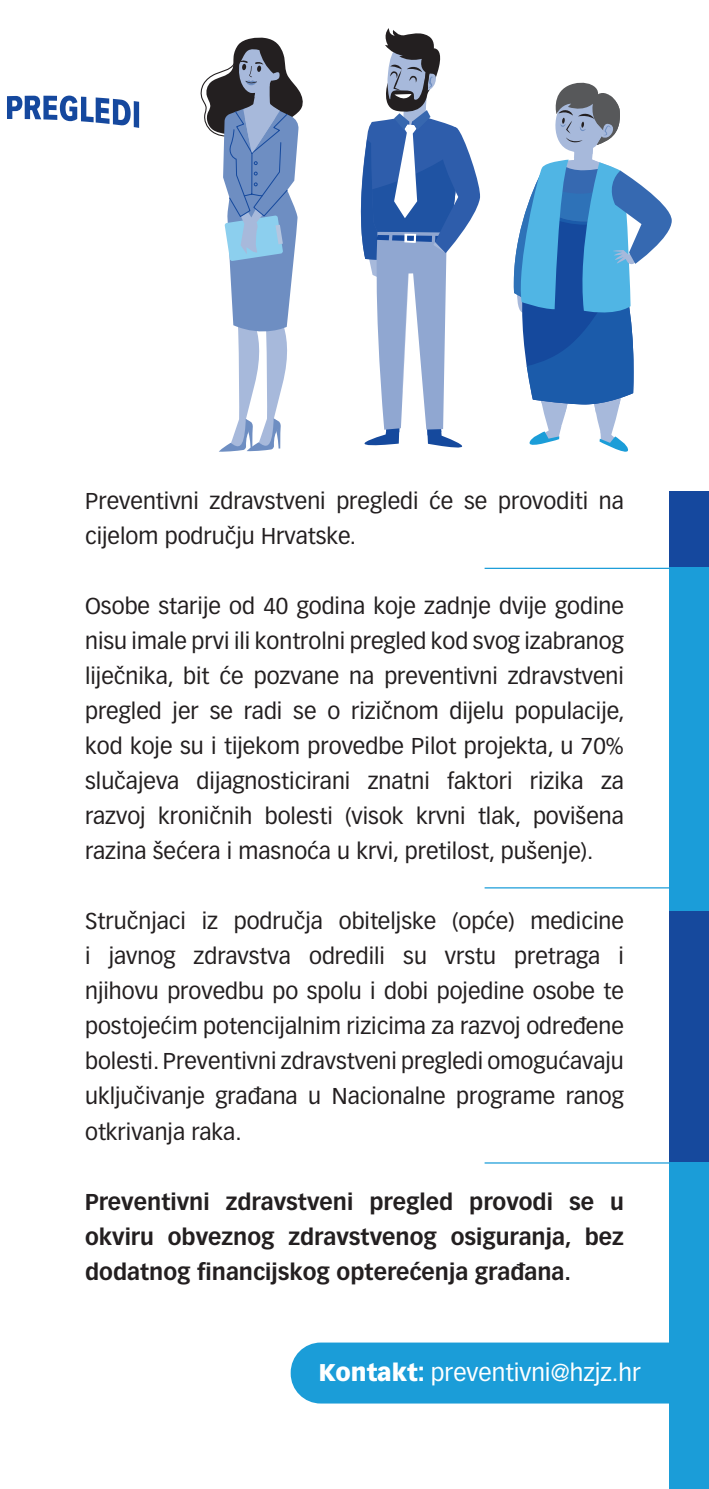
<style>
.page{position:relative;width:709px;height:1489px;background:#fff}
.page>*{position:absolute;margin:0;border:0;box-sizing:border-box;transform-origin:0 0}
.t1{font:23.75px "Vectora LT Pro";color:#fff}
.t2{font:22.5px/35px "Vectora LT Pro";color:#231f20;text-align:justify}
.t3{font:700 22.5px/35px "Vectora LT Pro";color:#231f20;text-align:justify}
.s1{font-weight:900}
</style>
<div class="page">
<svg style="left:7px;top:95px;width:132px;height:33px"></svg>
<div style="left:669px;top:491px;width:40px;height:76px;background:#15489e"></div>
<div style="left:669px;top:567px;width:40px;height:344px;background:#1b9dd9"></div>
<div style="left:669px;top:911px;width:40px;height:251px;background:#16499d"></div>
<hr style="left:484px;top:567px;width:185px;height:2px;background:#1b9dd9">
<hr style="left:484px;top:887px;width:186px;height:1px;background:#1b9dd9">
<hr style="left:484px;top:1162px;width:186px;height:1px;background:#1b9dd9">
<svg style="left:360px;top:28px;width:312px;height:424px"></svg>
<div style="left:669px;top:1162px;width:40px;height:326px;background:#1b9dd8"></div>
<svg style="left:200px;top:37px;width:103px;height:415px"></svg>
<div style="left:291px;top:1342px;width:378px;height:61px;background:#1b9dd8"></div>
<p class="t2" style="left:85px;top:483px;width:540px">Preventivni zdravstveni pregledi će se provoditi na cijelom području Hrvatske.</p>
<p class="t2" style="left:85px;top:588px;width:541px">Osobe starije od 40 godina koje zadnje dvije godine nisu imale prvi ili kontrolni pregled kod svog izabranog liječnika, bit će pozvane na preventivni zdravstveni pregled jer se radi se o rizičnom dijelu populacije, kod koje su i tijekom provedbe Pilot projekta, u 70% slučajeva dijagnosticirani znatni faktori rizika za razvoj kroničnih bolesti (visok krvni tlak, povišena razina šećera i masnoća u krvi, pretilost, pušenje).</p>
<p class="t2" style="left:85px;top:903px;width:540px">Stručnjaci iz područja obiteljske (opće) medicine i javnog zdravstva odredili su vrstu pretraga i njihovu provedbu po spolu i dobi pojedine osobe te postojećim potencijalnim rizicima za razvoj određene bolesti. Preventivni zdravstveni pregledi omogućavaju uključivanje građana u Nacionalne programe ranog otkrivanja raka.</p>
<p class="t3" style="left:85px;top:1183px;width:540px">Preventivni zdravstveni pregled provodi se u okviru obveznog zdravstvenog osiguranja, bez dodatnog financijskog opterećenja građana.</p>
<p class="t1" style="left:319px;top:1357px;width:323px"><span class="s1">Kontakt:</span> preventivni@hzjz.hr</p>
</div>
